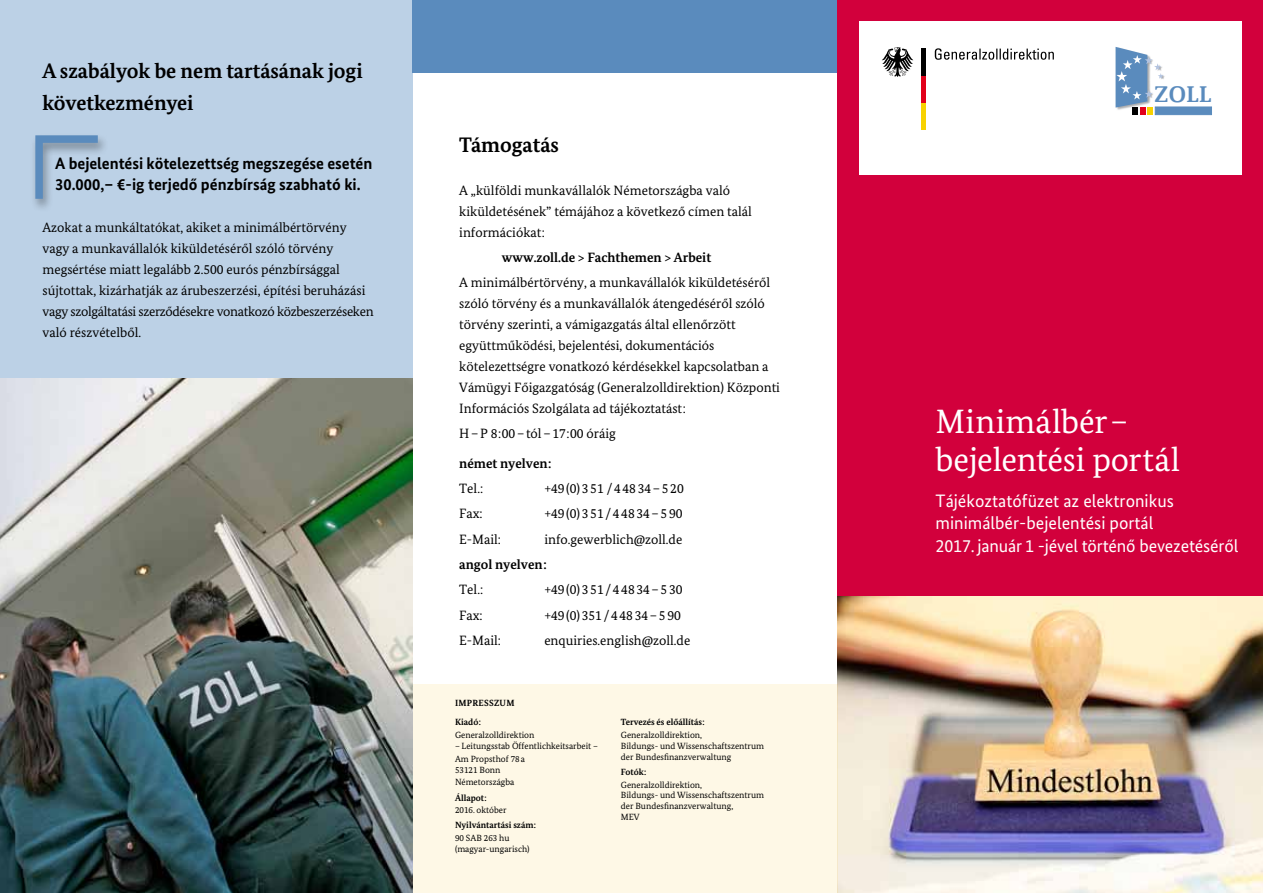
<style>
.page{position:relative;width:1263px;height:893px;background:#fff}
.page>*{position:absolute;margin:0;border:0;box-sizing:border-box;transform-origin:0 0}
.t1{font:33.75px/38.2px "Bundes Serif";letter-spacing:-.005em;color:#fff}
.t2{font:600 23.55px "Demos EF";color:#5a8bbd}
.t3{font:700 21px/31.5px "Bundes Serif";color:#000}
.t4{font:18px/22.5px "Bundes Sans";color:#fff}
.t5{font:700 16.5px/21px "Bundes Sans";letter-spacing:-.005em;color:#000}
.t6{font:13.5px/21px "Bundes Serif";color:#000}
.t7{font:700 13.5px "Bundes Serif";color:#000}
.t8{font:9px/10.8px "Bundes Serif";color:#000}
.t9{font:700 9px "Bundes Serif";color:#000}
.t10{font:700 9px/19.4px "Bundes Serif";letter-spacing:.03em;color:#000}
</style>
<div class="page">
<div style="left:0;top:0;width:412px;height:893px;background:#bcd1e6"></div>
<img style="left:838px;top:595px;width:425px;height:298px">
<div style="left:412px;top:0;width:426px;height:72px;background:#5a8bbd"></div>
<div style="left:412px;top:684px;width:426px;height:209px;background:#fef8e6"></div>
<div style="left:838px;top:0;width:425px;height:595px;background:#d2003c"></div>
<div style="left:859px;top:21px;width:383px;height:153px;background:#fff"></div>
<img style="left:1117px;top:76px;width:54px;height:40px">
<svg style="left:1115px;top:47px;width:49px;height:61px"></svg>
<div style="left:1155px;top:107px;width:56px;height:8px;background:#5a8bbd"></div>
<div style="left:1132px;top:107px;width:5px;height:8px;background:#000"></div>
<div style="left:1140px;top:107px;width:5px;height:8px;background:#e2001a"></div>
<div style="left:1148px;top:107px;width:5px;height:8px;background:#f8d200"></div>
<div style="left:921px;top:103px;width:5px;height:27px;background:#f8d200"></div>
<div style="left:921px;top:76px;width:5px;height:27px;background:#e2001a"></div>
<div style="left:921px;top:49px;width:5px;height:27px;background:#000"></div>
<svg style="left:882px;top:47px;width:31px;height:30px"></svg>
<svg style="left:935px;top:48px;width:119px;height:12px"></svg>
<div style="left:30px;top:133px;width:79px;height:80px;background:#000;opacity:.35"></div>
<svg style="left:35px;top:135px;width:63px;height:64px"></svg>
<img style="left:0;top:378px;width:412px;height:515px">
<h3 class="t3" style="left:43px;top:55px;width:322px">A szabályok be nem tartásának jogi következményei</h3>
<p class="t5" style="left:55px;top:153px;width:319px">A bejelentési kötelezettség megszegése esetén<br>30.000,– €-ig terjedő pénzbírság szabható ki.</p>
<p class="t6" style="left:43px;top:217px;width:333px">Azokat a munkáltatókat, akiket a minimálbértörvény vagy a munkavállalók kiküldetéséről szóló törvény megsértése miatt legalább 2.500 eurós pénzbírsággal sújtottak, kizárhatják az árubeszerzési, építési beruházási vagy szolgáltatási szerződésekre vonatkozó közbeszerzéseken való részvételből.</p>
<h3 class="t3" style="left:459px;top:129px;width:101px">Támogatás</h3>
<p class="t6" style="left:459px;top:179px;width:294px">A „külföldi munkavállalók Németországba való kiküldetésének” témájához a következő címen talál információkat:</p>
<p class="t7" style="left:502px;top:249px;width:211px">www.zoll.de &gt; Fachthemen &gt; Arbeit</p>
<p class="t6" style="left:459px;top:272px;width:322px">A minimálbértörvény, a munkavállalók kiküldetéséről szóló törvény és a munkavállalók átengedéséről szóló törvény szerinti, a vámigazgatás által ellenőrzött együttműködési, bejelentési, dokumentációs kötelezettségre vonatkozó kérdésekkel kapcsolatban a Vámügyi Főigazgatóság (Generalzolldirektion) Központi Információs Szolgálata ad tájékoztatást:</p>
<p class="t6" style="left:459px;top:423px;width:158px">H–P 8:00–tól–17:00 óráig</p>
<p class="t7" style="left:459px;top:455px;width:94px">német nyelven:</p>
<p class="t6" style="left:459px;top:478px;width:25px">Tel.:</p>
<p class="t6" style="left:544px;top:478px;width:141px">+49(0)351 /44834–520</p>
<p class="t6" style="left:459px;top:503px;width:25px">Fax:</p>
<p class="t6" style="left:544px;top:503px;width:140px">+49(0)351/44834–590</p>
<p class="t6" style="left:459px;top:528px;width:43px">E-Mail:</p>
<p class="t6" style="left:544px;top:528px;width:140px">info.gewerblich@zoll.de</p>
<p class="t7" style="left:459px;top:556px;width:89px">angol nyelven:</p>
<p class="t6" style="left:459px;top:579px;width:25px">Tel.:</p>
<p class="t6" style="left:544px;top:579px;width:140px">+49(0)351/44834–530</p>
<p class="t6" style="left:459px;top:604px;width:25px">Fax:</p>
<p class="t6" style="left:544px;top:604px;width:138px">+49(0)351/44834–590</p>
<p class="t6" style="left:459px;top:629px;width:43px">E-Mail:</p>
<p class="t6" style="left:544px;top:629px;width:148px">enquiries.english@zoll.de</p>
<p class="t10" style="left:455px;top:693px;width:61px">IMPRESSZUM<br>Kiadó:</p>
<p class="t8" style="left:455px;top:729px;width:81px">Generalzolldirektion</p>
<p class="t8" style="left:455px;top:739px;width:144px;line-height:12.9px">– Leitungsstab Öffentlichkeitsarbeit –<br>Am Propsthof 78 a</p>
<p class="t8" style="left:455px;top:763px;width:61px;line-height:12.9px">53121 Bonn<br>Németországba</p>
<p class="t9" style="left:455px;top:792px;width:33px">Állapot:</p>
<p class="t8" style="left:455px;top:805px;width:53px">2016. október</p>
<p class="t9" style="left:455px;top:820px;width:83px">Nyilvántartási szám:</p>
<p class="t8" style="left:455px;top:833px;width:76px">90 SAB 263 hu (magyar-ungarisch)</p>
<p class="t9" style="left:621px;top:716px;width:85px">Tervezés és előállítás:</p>
<p class="t8" style="left:621px;top:729px;width:145px">Generalzolldirektion,<br>Bildungs- und Wissenschaftszentrum der Bundesfinanzverwaltung</p>
<p class="t9" style="left:621px;top:766px;width:27px">Fotók:</p>
<p class="t8" style="left:621px;top:779px;width:145px">Generalzolldirektion,<br>Bildungs- und Wissenschaftszentrum der Bundesfinanzverwaltung,<br>MEV</p>
<h2 class="t2" style="left:1154px;top:81px;width:58px">ZOLL</h2>
<h1 class="t1" style="left:935px;top:402px;width:246px">Minimálbér− bejelentési portál</h1>
<h3 class="t4" style="left:935px;top:489px;width:304px">Tájékoztatófüzet az elektronikus minimálbér-bejelentési portál<br>2017. január 1 -jével történő bevezetéséről</h3>
</div>
